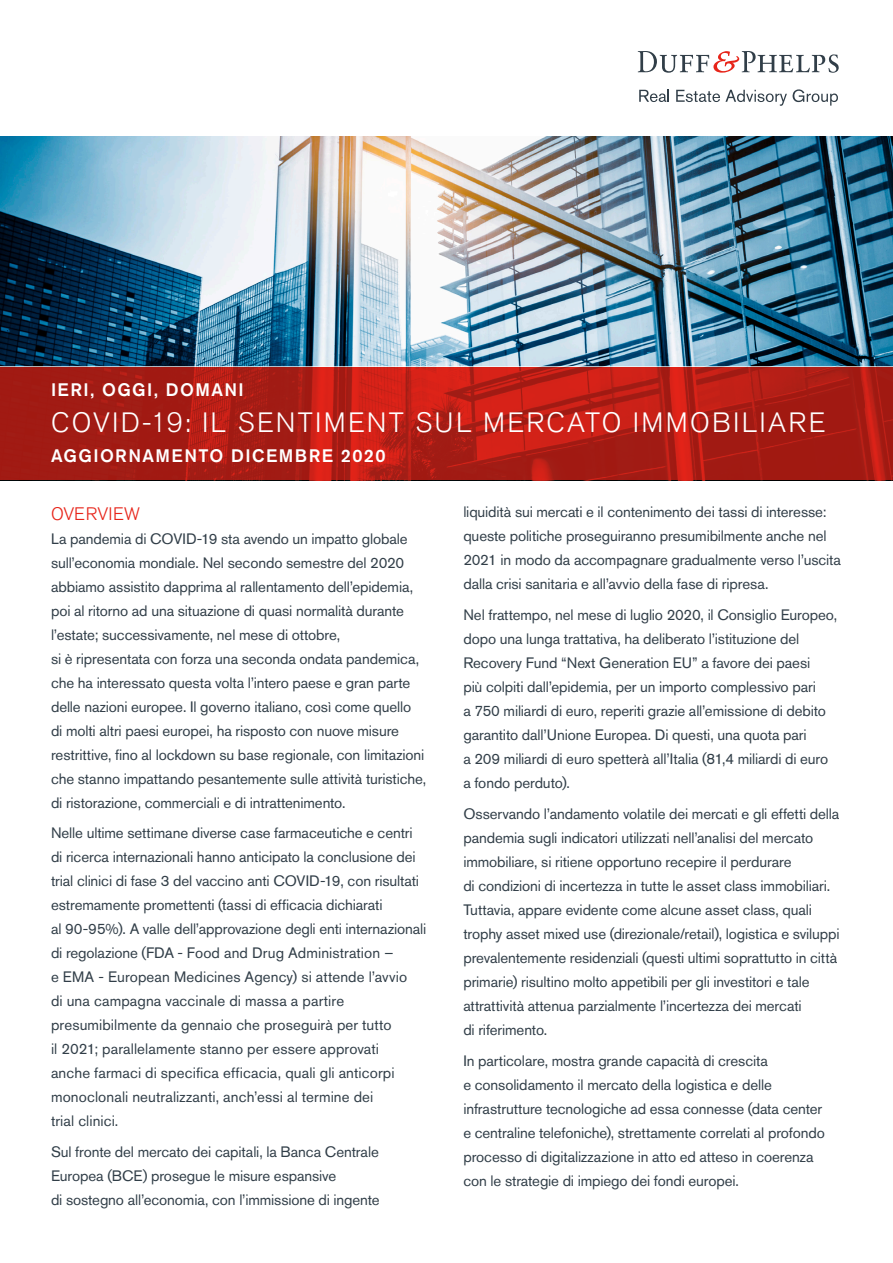
<style>
.page{position:relative;width:893px;height:1263px;background:#fff}
.page>*{position:absolute;margin:0;border:0;box-sizing:border-box;transform-origin:0 0}
.T_I_T_L_E{font:300 27.75px "Akzidenz Grotesk BQ";letter-spacing:.08em;color:#fff}
.T_I_T_L_E-2{font:500 18px "Akzidenz Grotesk BQ";letter-spacing:.08em;color:#fff}
.Subhead{font:300 18px "Akzidenz Grotesk BQ";color:#e72419}
.Body_Text{font:15px/24px "Akzidenz Grotesk BQ";letter-spacing:-.005em;color:#313e48}
</style>
<div class="page">
<img style="left:0;top:137px;width:893px;height:229px">
<svg style="left:0;top:367px;width:893px;height:113px;background:#b01d14"></svg>
<svg style="left:638px;top:51px;width:201px;height:22px"></svg>
<svg style="left:639px;top:90px;width:30px;height:12px"></svg>
<svg style="left:676px;top:90px;width:111px;height:16px"></svg>
<svg style="left:793px;top:89px;width:45px;height:17px"></svg>
<p class="T_I_T_L_E-2" style="left:51px;top:379px;width:194px">IERI, OGGI, DOMANI</p>
<p class="T_I_T_L_E" style="left:51px;top:407px;width:776px">COVID-19: IL SENTIMENT SUL MERCATO IMMOBILIARE</p>
<p class="T_I_T_L_E-2" style="left:51px;top:445px;width:336px">AGGIORNAMENTO DICEMBRE 2020</p>
<p class="Subhead" style="left:51px;top:503px;width:90px">OVERVIEW</p>
<p class="Body_Text" style="left:51px;top:526px;width:377px">La pandemia di COVID-19 sta avendo un impatto globale sull’economia mondiale. Nel secondo semestre del 2020 abbiamo assistito dapprima al rallentamento dell’epidemia, poi al ritorno ad una situazione di quasi normalità durante l’estate; successivamente, nel mese di ottobre,<br>si è ripresentata con forza una seconda ondata pandemica, che ha interessato questa volta l’intero paese e gran parte delle nazioni europee. Il governo italiano, così come quello<br>di molti altri paesi europei, ha risposto con nuove misure restrittive, fino al lockdown su base regionale, con limitazioni che stanno impattando pesantemente sulle attività turistiche, di ristorazione, commerciali e di intrattenimento.</p>
<p class="Body_Text" style="left:51px;top:821px;width:377px">Nelle ultime settimane diverse case farmaceutiche e centri di ricerca internazionali hanno anticipato la conclusione dei trial clinici di fase 3 del vaccino anti COVID-19, con risultati estremamente promettenti (tassi di efficacia dichiarati<br>al 90-95%). A valle dell’approvazione degli enti internazionali di regolazione (FDA - Food and Drug Administration –<br>e EMA - European Medicines Agency) si attende l’avvio<br>di una campagna vaccinale di massa a partire presumibilmente da gennaio che proseguirà per tutto<br>il 2021; parallelamente stanno per essere approvati<br>anche farmaci di specifica efficacia, quali gli anticorpi monoclonali neutralizzanti, anch’essi al termine dei<br>trial clinici.</p>
<p class="Body_Text" style="left:51px;top:1140px;width:330px">Sul fronte del mercato dei capitali, la Banca Centrale<br>Europea (BCE) prosegue le misure espansive<br>di sostegno all’economia, con l’immissione di ingente</p>
<p class="Body_Text" style="left:463px;top:500px;width:379px">liquidità sui mercati e il contenimento dei tassi di interesse: queste politiche proseguiranno presumibilmente anche nel 2021 in modo da accompagnare gradualmente verso l’uscita dalla crisi sanitaria e all’avvio della fase di ripresa.</p>
<p class="Body_Text" style="left:463px;top:603px;width:375px">Nel frattempo, nel mese di luglio 2020, il Consiglio Europeo, dopo una lunga trattativa, ha deliberato l’istituzione del Recovery Fund “Next Generation EU” a favore dei paesi<br>più colpiti dall’epidemia, per un importo complessivo pari<br>a 750 miliardi di euro, reperiti grazie all’emissione di debito garantito dall’Unione Europea. Di questi, una quota pari<br>a 209 miliardi di euro spetterà all’Italia (81,4 miliardi di euro a fondo perduto).</p>
<p class="Body_Text" style="left:463px;top:801px;width:378px">Osservando l’andamento volatile dei mercati e gli effetti della pandemia sugli indicatori utilizzati nell’analisi del mercato immobiliare, si ritiene opportuno recepire il perdurare<br>di condizioni di incertezza in tutte le asset class immobiliari.<br>Tuttavia, appare evidente come alcune asset class, quali trophy asset mixed use (direzionale/retail), logistica e sviluppi prevalentemente residenziali (questi ultimi soprattutto in città primarie) risultino molto appetibili per gli investitori e tale attrattività attenua parzialmente l’incertezza dei mercati<br>di riferimento.</p>
<p class="Body_Text" style="left:463px;top:1048px;width:363px">In particolare, mostra grande capacità di crescita<br>e consolidamento il mercato della logistica e delle infrastrutture tecnologiche ad essa connesse (data center e centraline telefoniche), strettamente correlati al profondo processo di digitalizzazione in atto ed atteso in coerenza con le strategie di impiego dei fondi europei.</p>
</div>
